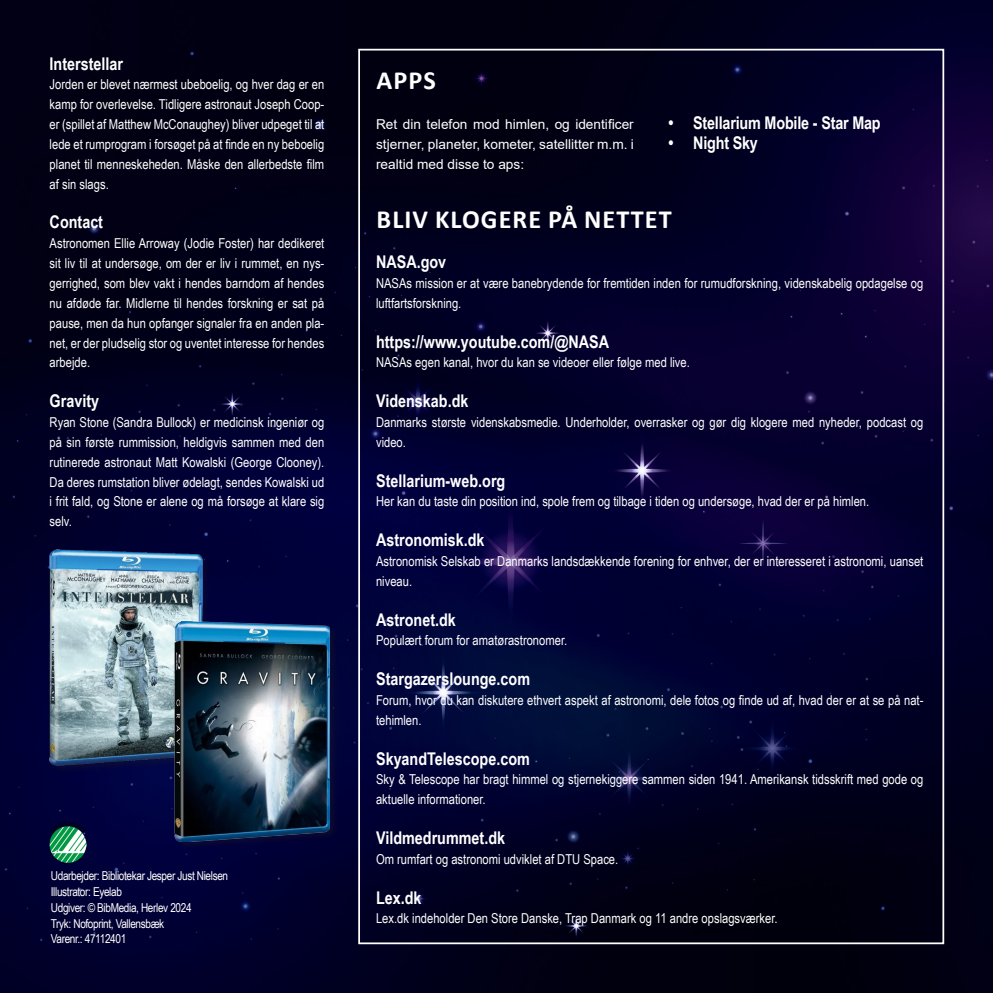
<style>
.page{position:relative;width:993px;height:993px;background:#fff}
.page>*{position:absolute;margin:0;border:0;box-sizing:border-box;transform-origin:0 0}
.underoverskrift{font:700 26.25px "Calibri";letter-spacing:.04em;color:#fff}
.titel{font:700 17.5px "Arial Narrow";color:#fff}
.brød{font:13.65px/19.8px "Arial Narrow";color:#fff}
.brød-2{font:13.65px/19.8px "Arial";color:#fff;text-align:justify}
.t1{font:12.25px/15.8px "Arial Narrow";letter-spacing:-.03em;color:#fff}
</style>
<div class="page">
<img style="left:0;top:0;width:992px;height:992px">
<img style="left:50px;top:821px;width:37px;height:41px">
<div style="left:48px;top:548px;width:163px;height:225px;background:#231f20;opacity:.3"></div>
<img style="left:50px;top:549px;width:152px;height:215px">
<div style="left:174px;top:620px;width:164px;height:229px;background:#040436"></div>
<img style="left:174px;top:621px;width:156px;height:220px">
<h1 class="titel" style="left:50px;top:50px;width:75px">Interstellar</h1>
<p class="brød" style="left:50px;top:74px;width:276px;text-align:justify">Jorden er blevet nærmest ubeboelig, og hver dag er en kamp for overlevelse. Tidligere astronaut Joseph Coop&shy;er (spillet af Matthew McConaughey) bliver udpeget til at lede et rumprogram i forsøget på at finde en ny beboelig planet til menneskeheden. Måske den allerbedste film af sin slags.</p>
<h1 class="titel" style="left:50px;top:209px;width:55px">Contact</h1>
<p class="brød" style="left:50px;top:233px;width:276px;text-align:justify">Astronomen Ellie Arroway (Jodie Foster) har dedikeret sit liv til at undersøge, om der er liv i rummet, en nys&shy;gerrighed, som blev vakt i hendes barndom af hendes nu afdøde far. Midlerne til hendes forskning er sat på pause, men da hun opfanger signaler fra en anden pla&shy;net, er der pludselig stor og uventet interesse for hendes arbejde.</p>
<h1 class="titel" style="left:50px;top:387px;width:51px">Gravity</h1>
<p class="brød" style="left:50px;top:411px;width:276px;text-align:justify">Ryan Stone (Sandra Bullock) er medicinsk ingeniør og på sin første rummission, heldigvis sammen med den rutinerede astronaut Matt Kowalski (George Clooney).<br>Da deres rumstation bliver ødelagt, sendes Kowalski ud i frit fald, og Stone er alene og må forsøge at klare sig selv.</p>
<p class="t1" style="left:51px;top:867px;width:179px">Udarbejder: Bibliotekar Jesper Just Nielsen<br>Illustrator: Eyelab<br>Udgiver: © BibMedia, Herlev 2024<br>Tryk: Nofoprint, Vallensbæk<br>Varenr.: 47112401</p>
<h1 class="underoverskrift" style="left:376px;top:62px;width:61px">APPS</h1>
<p class="brød-2" style="left:376px;top:114px;width:259px">Ret din telefon mod himlen, og identificer stjerner, planeter, kometer, satellitter m.m. i realtid med disse to aps:</p>
<h1 class="titel" style="left:668px;top:110px;width:213px">• Stellarium Mobile - Star Map</h1>
<h1 class="titel" style="left:668px;top:129px;width:91px">• Night Sky</h1>
<h1 class="underoverskrift" style="left:376px;top:201px;width:296px">BLIV KLOGERE PÅ NETTET</h1>
<h1 class="titel" style="left:376px;top:248px;width:72px">NASA.gov</h1>
<p class="brød" style="left:376px;top:273px;width:548px">NASAs mission er at være banebrydende for fremtiden inden for rumudforskning, videnskabelig opdagelse og luftfartsforskning.</p>
<h1 class="titel" style="left:376px;top:328px;width:234px">https://www.youtube.com/@NASA</h1>
<p class="brød" style="left:376px;top:352px;width:315px">NASAs egen kanal, hvor du kan se videoer eller følge med live.</p>
<h1 class="titel" style="left:376px;top:387px;width:94px">Videnskab.dk</h1>
<p class="brød" style="left:376px;top:411px;width:548px">Danmarks største videnskabsmedie. Underholder, overrasker og gør dig klogere med nyheder, podcast og video.</p>
<h1 class="titel" style="left:376px;top:467px;width:131px">Stellarium-web.org</h1>
<p class="brød" style="left:376px;top:491px;width:494px">Her kan du taste din position ind, spole frem og tilbage i tiden og undersøge, hvad der er på himlen.</p>
<h1 class="titel" style="left:376px;top:526px;width:110px">Astronomisk.dk</h1>
<p class="brød" style="left:376px;top:550px;width:548px">Astronomisk Selskab er Danmarks landsdækkende forening for enhver, der er interesseret i astronomi, uanset niveau.</p>
<h1 class="titel" style="left:376px;top:606px;width:81px">Astronet.dk</h1>
<p class="brød" style="left:376px;top:630px;width:192px">Populært forum for amatørastronomer.</p>
<h1 class="titel" style="left:376px;top:665px;width:155px">Stargazerslounge.com</h1>
<p class="brød" style="left:376px;top:689px;width:548px">Forum, hvor du kan diskutere ethvert aspekt af astronomi, dele fotos og finde ud af, hvad der er at se på nat&shy;tehimlen.</p>
<h1 class="titel" style="left:376px;top:745px;width:155px">SkyandTelescope.com</h1>
<p class="brød" style="left:376px;top:769px;width:548px">Sky &amp; Telescope har bragt himmel og stjernekiggere sammen siden 1941. Amerikansk tidsskrift med gode og aktuelle informationer.</p>
<h1 class="titel" style="left:376px;top:824px;width:130px">Vildmedrummet.dk</h1>
<p class="brød" style="left:376px;top:848px;width:243px">Om rumfart og astronomi udviklet af DTU Space.</p>
<h1 class="titel" style="left:376px;top:883px;width:47px">Lex.dk</h1>
<p class="brød" style="left:376px;top:907px;width:403px">Lex.dk indeholder Den Store Danske, Trap Danmark og 11 andre opslagsværker.</p>
</div>
